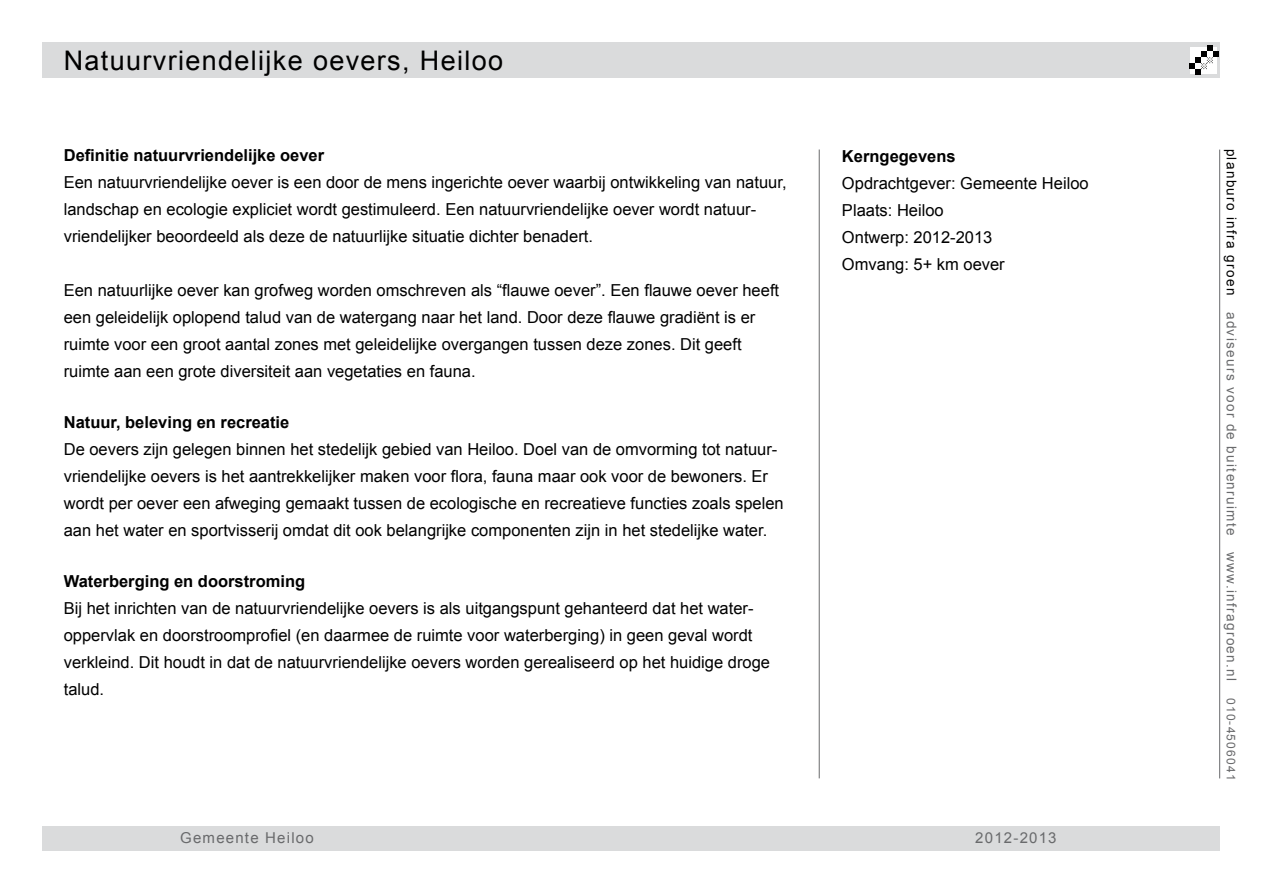
<style>
.page{position:relative;width:1263px;height:893px;background:#fff}
.page>*{position:absolute;margin:0;border:0;box-sizing:border-box;transform-origin:0 0}
.t1{font:27px "Arial";letter-spacing:.05em;color:#000}
.t2{font:16.5px/27px "Arial";color:#000}
.t3{font:700 16.5px "Arial";color:#000}
.t4{font:15px "Arial";letter-spacing:.08em;color:#696a6c}
.t5{font:13.5px "Arial";letter-spacing:.1em;color:#696a6c}
.s1{color:#000}
.s2{font-size:12px}
</style>
<div class="page">
<hr style="left:1219px;top:150px;width:1px;height:628px;background:#696a6c">
<div style="left:43px;top:826px;width:1177px;height:24px;background:#dadbdc"></div>
<div style="left:43px;top:43px;width:1177px;height:35px;background:#dadbdc"></div>
<svg style="left:1189px;top:45px;width:30px;height:30px"></svg>
<hr style="left:819px;top:150px;width:1px;height:628px;background:#696a6c">
<h1 class="t1" style="left:64px;top:43px;width:441px">Natuurvriendelijke oevers, Heiloo</h1>
<p class="t3" style="left:64px;top:145px;width:262px">Definitie natuurvriendelijke oever</p>
<p class="t2" style="left:64px;top:169px;width:724px">Een natuurvriendelijke oever is een door de mens ingerichte oever waarbij ontwikkeling van natuur, landschap en ecologie expliciet wordt gestimuleerd. Een natuurvriendelijke oever wordt natuur&shy;vriendelijker beoordeeld als deze de natuurlijke situatie dichter benadert.</p>
<p class="t2" style="left:64px;top:277px;width:717px">Een natuurlijke oever kan grofweg worden omschreven als “flauwe oever”. Een flauwe oever heeft een geleidelijk oplopend talud van de watergang naar het land. Door deze flauwe gradiënt is er ruimte voor een groot aantal zones met geleidelijke overgangen tussen deze zones. Dit geeft ruimte aan een grote diversiteit aan vegetaties en fauna.</p>
<p class="t3" style="left:64px;top:412px;width:227px">Natuur, beleving en recreatie</p>
<p class="t2" style="left:64px;top:436px;width:721px">De oevers zijn gelegen binnen het stedelijk gebied van Heiloo. Doel van de omvorming tot natuur&shy;vriendelijke oevers is het aantrekkelijker maken voor flora, fauna maar ook voor de bewoners. Er wordt per oever een afweging gemaakt tussen de ecologische en recreatieve functies zoals spelen aan het water en sportvisserij omdat dit ook belangrijke componenten zijn in het stedelijke water.</p>
<p class="t3" style="left:64px;top:571px;width:243px">Waterberging en doorstroming</p>
<p class="t2" style="left:64px;top:595px;width:708px">Bij het inrichten van de natuurvriendelijke oevers is als uitgangspunt gehanteerd dat het water&shy;oppervlak en doorstroomprofiel (en daarmee de ruimte voor waterberging) in geen geval wordt verkleind. Dit houdt in dat de natuurvriendelijke oevers worden gerealiseerd op het huidige droge talud.</p>
<p class="t3" style="left:842px;top:145px;width:115px">Kerngegevens</p>
<p class="t2" style="left:842px;top:169px;width:248px">Opdrachtgever: Gemeente Heiloo<br>Plaats: Heiloo<br>Ontwerp: 2012-2013<br>Omvang: 5+ km oever</p>
<p class="t4" style="left:180px;top:828px;width:135px">Gemeente Heiloo</p>
<p class="t4" style="left:975px;top:828px;width:83px">2012-2013</p>
<p class="t5" style="left:1240px;top:149px;width:633px;rotate:90deg"><span class="s1">planburo infra groen</span> adviseurs voor de buitenruimte www.infragroen.nl <span class="s2">010-4506041</span></p>
</div>
